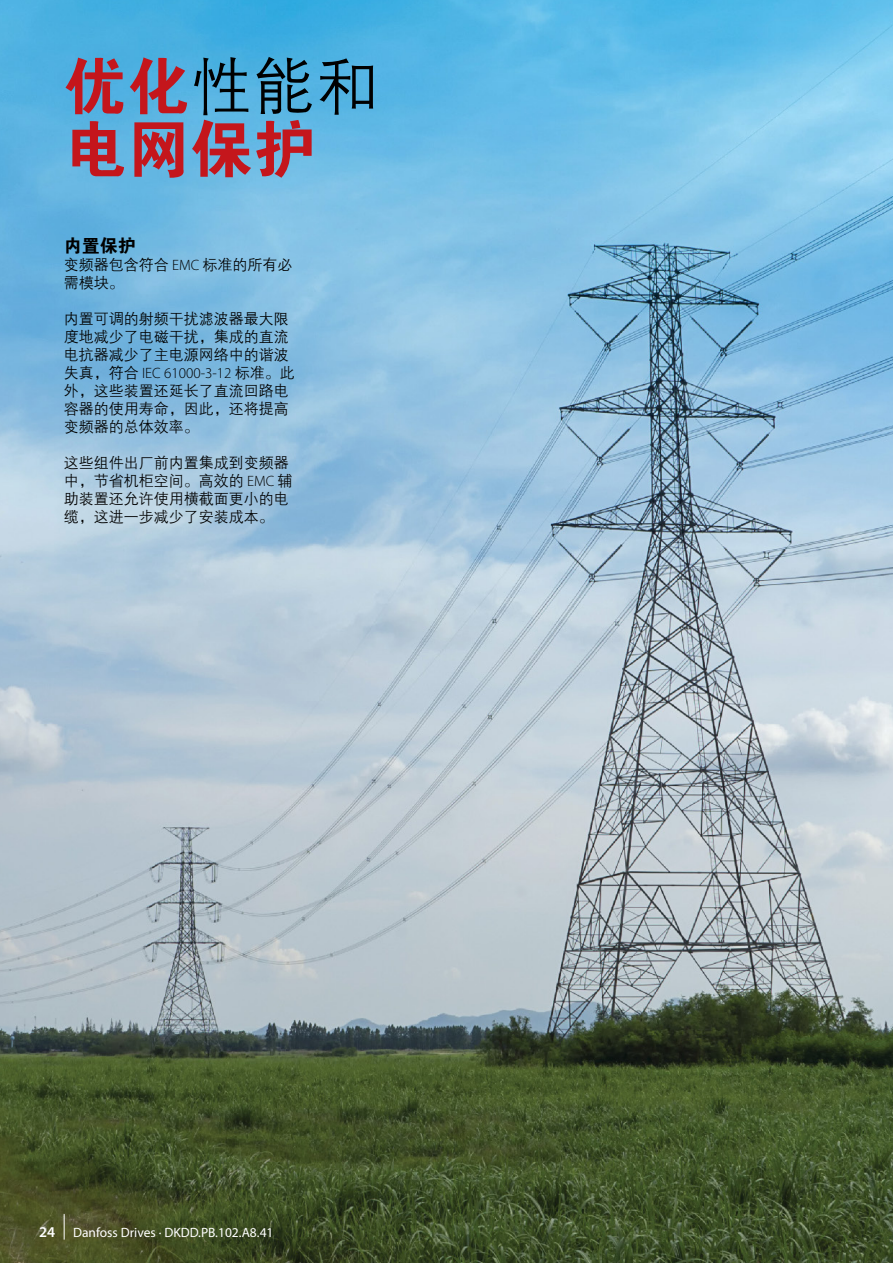
<style>
.page{position:relative;width:893px;height:1263px;background:#fff}
.page>*{position:absolute;margin:0;border:0;box-sizing:border-box;transform-origin:0 0}
.t1{font:63px "FZZDXJW GB1 0";color:#000}
.t2{font:63px "FZDHTJW GB1 0";color:#c4161c}
.t3{font:18px "FZDHTJW GB1 0";color:#000}
.t4{font:15px/18px "FZZDXJW GB1 0";color:#000}
.t5{font:300 15px "Myriad Pro";color:#000}
.t6{font:13.5px "Myriad Pro";color:#fff}
.s1{font-family:"FZDHTJW GB1 0";color:#c4161c}
.s2{font-family:"Myriad Pro";font-weight:300}
.s3{font-family:"FZZDXJW GB1 0";font-weight:400}
.s4{font-weight:600;font-size:15px}
</style>
<div class="page">
<img style="left:0;top:0;width:893px;height:1263px">
<svg style="left:64px;top:1214px;width:1px;height:25px"></svg>
<h1 class="t1" style="left:64px;top:53px;width:316px"><span class="s1">优化</span>性能和</h1>
<h1 class="t2" style="left:64px;top:115px;width:253px">电网保护</h1>
<p class="t3" style="left:64px;top:236px;width:73px">内置保护</p>
<p class="t4" style="left:64px;top:256px;width:230px">变频器包含符合 <span class="s2">EMC</span> 标准的所有必需模块。</p>
<p class="t4" style="left:64px;top:310px;width:226px;text-align:justify">内置可调的射频干扰滤波器最大限度地减少了电磁干扰，集成的直流电抗器减少了主电源网络中的谐波</p>
<p class="t5" style="left:64px;top:365px;width:233px"><span class="s3">失真，符合</span> IEC 61000-3-12 <span class="s3">标准。此</span></p>
<p class="t4" style="left:64px;top:382px;width:226px;text-align:justify">外，这些装置还延长了直流回路电容器的使用寿命，因此，还将提高变频器的总体效率。</p>
<p class="t4" style="left:64px;top:454px;width:230px">这些组件出厂前内置集成到变频器中，节省机柜空间。高效的 <span class="s2">EMC</span> 辅助装置还允许使用横截面更小的电缆，这进一步减少了安装成本。</p>
<p class="t6" style="left:39px;top:1224px;width:236px"><span class="s4">24</span> Danfoss Drives · DKDD.PB.102.A8.41</p>
</div>
